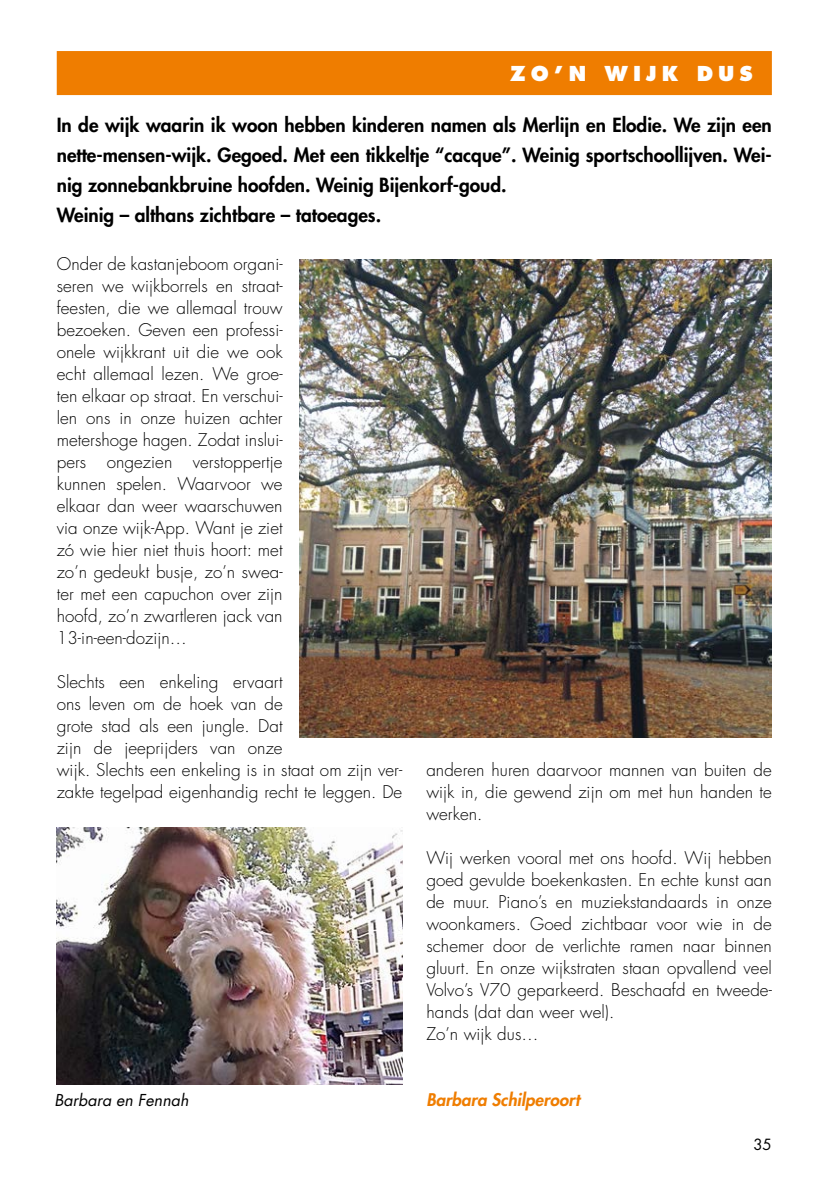
<style>
.page{position:relative;width:840px;height:1191px;background:#fff}
.page>*{position:absolute;margin:0;border:0;box-sizing:border-box;transform-origin:0 0}
.t1{font:800 20px "Futura Std";color:#fff}
.t2{font:800 19px/30px "Futura Std";color:#000}
.t3{font:300 17px/22px "Futura Std";letter-spacing:.005em;color:#000;text-align:justify}
.t4{font:italic 800 17px "Futura Std";color:#ef7d00}
.t5{font:italic 16px "Futura Std";color:#000}
.t6{font:15px "Futura Std";color:#000}
</style>
<div class="page">
<div style="left:58px;top:52px;width:712px;height:42px;background:#ef7d00"></div>
<div style="left:57px;top:51px;width:714px;height:44px;border:2px solid #ef7d00"></div>
<img style="left:299px;top:259px;width:472px;height:478px">
<img style="left:57px;top:827px;width:345px;height:257px">
<p class="t1" style="left:510px;top:61px;width:114px">ZO ’NWIJK</p>
<p class="t1" style="left:696px;top:61px;width:57px">DUS</p>
<p class="t2" style="left:57px;top:110px;width:716px">In de wijk waarin ik woon hebben kinderen namen als Merlijn en Elodie. We zijn een nette-mensen-wijk. Gegoed. Met een tikkeltje “cacque”. Weinig sportschoollijven. Wei&shy;nig zonnebankbruine hoofden. Weinig Bijenkorf-goud.<br>Weinig – althans zichtbare – tatoeages.</p>
<p class="t3" style="left:57px;top:253px;width:227px">Onder de kastanjeboom organi&shy;seren we wijkborrels en straat&shy;feesten, die we allemaal trouw bezoeken. Geven een professi&shy;onele wijkkrant uit die we ook echt allemaal lezen. We groe&shy;ten elkaar op straat. En verschui&shy;len ons in onze huizen achter metershoge hagen. Zodat inslui&shy;pers ongezien verstoppertje kunnen spelen. Waarvoor we elkaar dan weer waarschuwen via onze wijk-App. Want je ziet zó wie hier niet thuis hoort: met zo’n gedeukt busje, zo’n swea&shy;ter met een capuchon over zijn hoofd, zo’n zwartleren jack van 13-in-een-dozijn…</p>
<p class="t3" style="left:57px;top:671px;width:347px;text-align:left">Slechts een enkeling ervaart<br>ons leven om de hoek van de<br>grote stad als een jungle. Dat<br>zijn de jeeprijders van onze<br>wijk. Slechts een enkeling is in staat om zijn ver&shy;zakte tegelpad eigenhandig recht te leggen. De</p>
<p class="t3" style="left:426px;top:759px;width:347px">anderen huren daarvoor mannen van buiten de wijk in, die gewend zijn om met hun handen te werken.</p>
<p class="t3" style="left:426px;top:847px;width:347px;text-align:left">Wij werken vooral met ons hoofd. Wij hebben goed gevulde boekenkasten. En echte kunst aan de muur. Piano’s en muziekstandaards in onze woonkamers. Goed zichtbaar voor wie in de schemer door de verlichte ramen naar binnen gluurt. En onze wijkstraten staan opvallend veel Volvo’s V70 geparkeerd. Beschaafd en tweede&shy;hands (dat dan weer wel).<br>Zo’n wijk dus…</p>
<p class="t5" style="left:54px;top:1090px;width:135px">Barbara en Fennah</p>
<p class="t4" style="left:426px;top:1089px;width:155px">Barbara Schilperoort</p>
<p class="t6" style="left:753px;top:1135px;width:20px">35</p>
</div>
